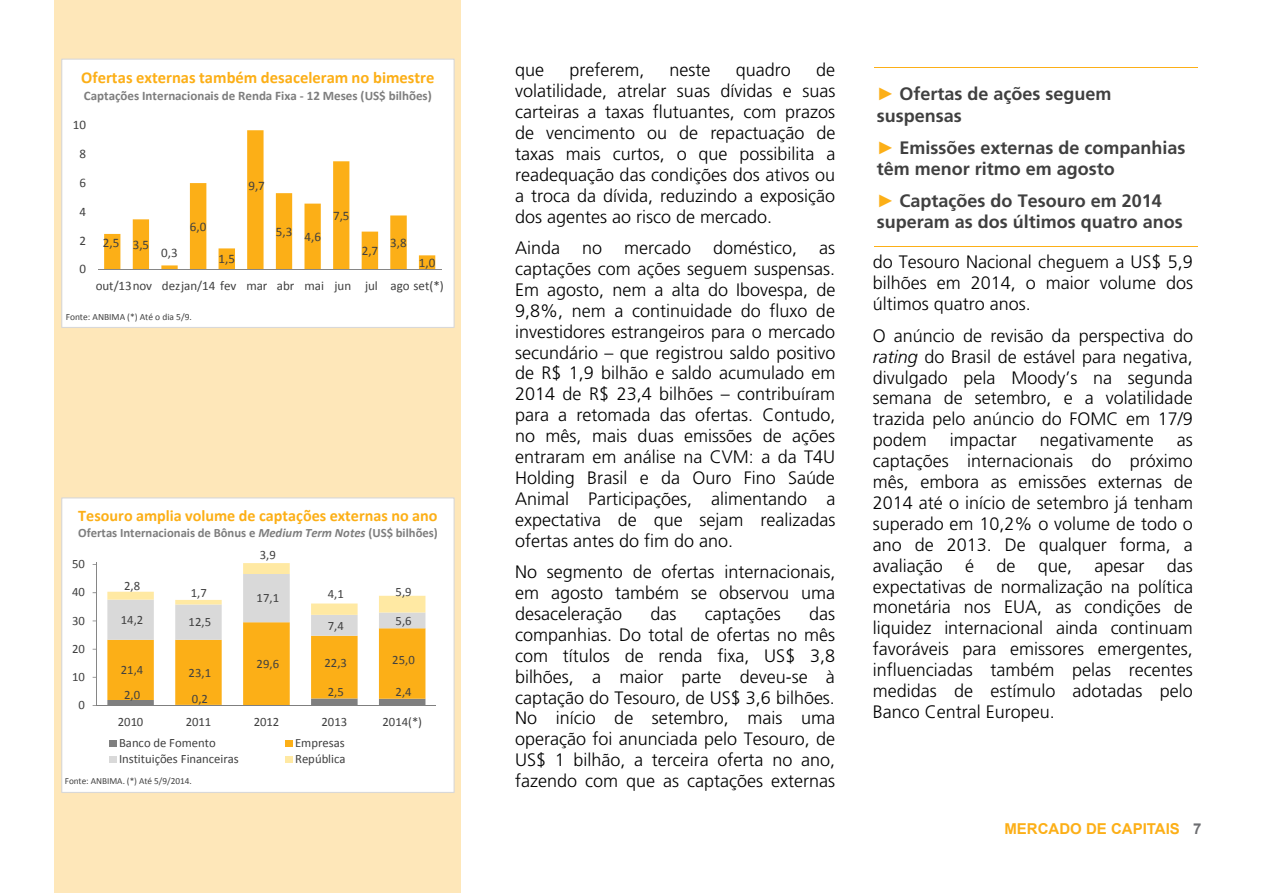
<style>
.page{position:relative;width:1263px;height:893px;background:#fff}
.page>*{position:absolute;margin:0;border:0;box-sizing:border-box;transform-origin:0 0}
.t1{font:300 18px/20.9px "Frutiger";color:#000;text-align:justify}
.t2{font:700 18px/21.3px "Frutiger";color:#404040}
.t3{font:700 16.5px "Calibri";color:#fcaf17}
.t4{font:700 16.2px "Calibri";color:#fcaf17}
.t5{font:700 15px "Arial";color:#fcaf17}
.t6{font:13.05px "Calibri";color:#404040}
.t7{font:700 13.05px "Calibri";letter-spacing:-.005em;color:#7e7e7e}
.t8{font:12.75px "Calibri";color:#404040}
.t9{font:700 12.75px "Calibri";color:#7e7e7e}
.t10{font:9.45px "Calibri";color:#404040}
.t11{font:9.3px "Calibri";color:#404040}
.s1{font-style:italic}
.s2{font-family:"Arial";color:#fcaf17}
.s3{color:#6d6e71}
</style>
<div class="page">
<div style="left:54px;top:0;width:406px;height:893px;background:#fee7b9"></div>
<hr style="left:874px;top:68px;width:324px;height:1px;background:#fcaf17">
<hr style="left:874px;top:246px;width:324px;height:1px;background:#fcaf17">
<div style="left:62px;top:60px;width:392px;height:267px;background:#fff"></div>
<svg style="left:104px;top:130px;width:331px;height:139px"></svg>
<hr style="left:98px;top:269px;width:343px;height:1px;background:#868686">
<div style="left:61px;top:59px;width:394px;height:269px;border:1px solid #d8d8d8"></div>
<div style="left:62px;top:498px;width:392px;height:294px;background:#fff"></div>
<svg style="left:107px;top:563px;width:318px;height:142px"></svg>
<hr style="left:96px;top:562px;width:1px;height:144px;background:#868686">
<hr style="left:97px;top:705px;width:339px;height:1px;background:#7f7f7f">
<div style="left:109px;top:740px;width:7px;height:7px;background:#7f7f7f"></div>
<div style="left:285px;top:740px;width:7px;height:7px;background:#fcaf17"></div>
<div style="left:109px;top:756px;width:7px;height:7px;background:#d9d9d9"></div>
<div style="left:285px;top:756px;width:7px;height:7px;background:#ffe9a3"></div>
<div style="left:61px;top:497px;width:394px;height:296px;border:1px solid #d8d8d8"></div>
<p class="t3" style="left:81px;top:67px;width:355px">Ofertas externas também desaceleram no bimestre</p>
<p class="t7" style="left:84px;top:87px;width:349px">Captações Internacionais de Renda Fixa ‐ 12 Meses (US$ bilhões)</p>
<p class="t6" style="left:73px;top:117px;width:15px">10</p>
<p class="t6" style="left:79px;top:146px;width:8px">8</p>
<p class="t6" style="left:79px;top:174px;width:8px">6</p>
<p class="t6" style="left:79px;top:203px;width:8px">4</p>
<p class="t6" style="left:79px;top:232px;width:8px">2</p>
<p class="t6" style="left:79px;top:261px;width:8px">0</p>
<p class="t6" style="left:103px;top:235px;width:48px">2,5 3,5</p>
<p class="t6" style="left:161px;top:244px;width:18px">0,3</p>
<p class="t6" style="left:190px;top:218px;width:18px">6,0</p>
<p class="t6" style="left:219px;top:251px;width:18px">1,5</p>
<p class="t6" style="left:248px;top:178px;width:18px">9,7</p>
<p class="t6" style="left:276px;top:226px;width:47px">5,3 4,6</p>
<p class="t6" style="left:333px;top:207px;width:18px">7,5</p>
<p class="t6" style="left:362px;top:242px;width:18px">2,7</p>
<p class="t6" style="left:390px;top:234px;width:18px">3,8</p>
<p class="t6" style="left:419px;top:254px;width:18px">1,0</p>
<p class="t6" style="left:96px;top:278px;width:349px">out/13nov dezjan/14 fev mar abr mai jun jul ago set(*)</p>
<p class="t10" style="left:66px;top:311px;width:128px">Fonte: ANBIMA (*) Até o dia 5/9.</p>
<p class="t4" style="left:78px;top:505px;width:361px">Tesouro amplia volume de captações externas no ano</p>
<p class="t9" style="left:78px;top:525px;width:361px">Ofertas Internacionais de Bônus e <span class="s1">Medium Term Notes</span> (US$ bilhões)</p>
<p class="t8" style="left:72px;top:556px;width:14px">50</p>
<p class="t8" style="left:72px;top:584px;width:14px">40</p>
<p class="t8" style="left:72px;top:612px;width:14px">30</p>
<p class="t8" style="left:72px;top:640px;width:14px">20</p>
<p class="t8" style="left:72px;top:669px;width:14px">10</p>
<p class="t8" style="left:79px;top:697px;width:8px">0</p>
<p class="t8" style="left:124px;top:577px;width:18px">2,8</p>
<p class="t8" style="left:191px;top:585px;width:18px">1,7</p>
<p class="t8" style="left:121px;top:612px;width:24px">14,2</p>
<p class="t8" style="left:189px;top:614px;width:24px">12,5</p>
<p class="t8" style="left:121px;top:662px;width:24px">21,4</p>
<p class="t8" style="left:189px;top:664px;width:24px">23,1</p>
<p class="t8" style="left:124px;top:687px;width:18px">2,0</p>
<p class="t8" style="left:192px;top:690px;width:18px">0,2</p>
<p class="t8" style="left:260px;top:547px;width:18px">3,9</p>
<p class="t8" style="left:257px;top:590px;width:24px">17,1</p>
<p class="t8" style="left:328px;top:586px;width:18px">4,1</p>
<p class="t8" style="left:396px;top:583px;width:18px">5,9</p>
<p class="t8" style="left:328px;top:617px;width:18px">7,4</p>
<p class="t8" style="left:396px;top:612px;width:18px">5,6</p>
<p class="t8" style="left:257px;top:656px;width:24px">29,6</p>
<p class="t8" style="left:324px;top:654px;width:24px">22,3</p>
<p class="t8" style="left:392px;top:652px;width:24px">25,0</p>
<p class="t8" style="left:328px;top:684px;width:18px">2,5</p>
<p class="t8" style="left:396px;top:684px;width:18px">2,4</p>
<p class="t8" style="left:118px;top:713px;width:27px">2010</p>
<p class="t8" style="left:186px;top:713px;width:27px">2011</p>
<p class="t8" style="left:254px;top:713px;width:27px">2012</p>
<p class="t8" style="left:322px;top:713px;width:27px">2013</p>
<p class="t8" style="left:383px;top:713px;width:41px">2014(*)</p>
<p class="t8" style="left:119px;top:735px;width:98px">Banco de Fomento</p>
<p class="t8" style="left:295px;top:735px;width:51px">Empresas</p>
<p class="t8" style="left:119px;top:751px;width:121px">Instituições Financeiras</p>
<p class="t8" style="left:295px;top:751px;width:52px">República</p>
<p class="t11" style="left:65px;top:775px;width:129px">Fonte: ANBIMA. (*) Até 5/9/2014.</p>
<p class="t1" style="left:515px;top:60px;width:31px">que</p>
<p class="t1" style="left:569px;top:60px;width:76px">preferem,</p>
<p class="t1" style="left:670px;top:60px;width:43px">neste</p>
<p class="t1" style="left:736px;top:60px;width:57px">quadro</p>
<p class="t1" style="left:515px;top:60px;width:322px;text-indent:301px">de volatilidade, atrelar suas dívidas e suas carteiras a taxas flutuantes, com prazos de vencimento ou de repactuação de taxas mais curtos, o que possibilita a readequação das condições dos ativos ou a troca da dívida, reduzindo a exposição dos agentes ao risco de mercado.</p>
<p class="t1" style="left:515px;top:238px;width:322px">Ainda no mercado doméstico, as captações com ações seguem suspensas.<br>Em agosto, nem a alta do Ibovespa, de 9,8%, nem a continuidade do fluxo de investidores estrangeiros para o mercado secundário – que registrou saldo positivo de R$ 1,9 bilhão e saldo acumulado em 2014 de R$ 23,4 bilhões – contribuíram para a retomada das ofertas. Contudo, no mês, mais duas emissões de ações entraram em análise na CVM: a da T4U Holding Brasil e da Ouro Fino Saúde Animal Participações, alimentando a expectativa de que sejam realizadas ofertas antes do fim do ano.</p>
<p class="t1" style="left:515px;top:562px;width:322px">No segmento de ofertas internacionais, em agosto também se observou uma desaceleração</p>
<p class="t1" style="left:515px;top:603px;width:322px;text-indent:294px">das companhias. Do total de ofertas no mês com títulos de renda fixa, US$ 3,8 bilhões, a maior parte deveu-se à captação do Tesouro, de US$ 3,6 bilhões.<br>No início de setembro, mais uma operação foi anunciada pelo Tesouro, de US$ 1 bilhão, a terceira oferta no ano, fazendo com que as captações externas</p>
<p class="t1" style="left:650px;top:603px;width:28px">das</p>
<p class="t1" style="left:705px;top:603px;width:77px">captações</p>
<p class="t2" style="left:877px;top:84px;width:236px"><span class="s2">►</span> Ofertas de ações seguem suspensas</p>
<p class="t2" style="left:877px;top:137px;width:310px"><span class="s2">►</span> Emissões externas de companhias têm menor ritmo em agosto</p>
<p class="t2" style="left:877px;top:190px;width:308px"><span class="s2">►</span> Captações do Tesouro em 2014 superam as dos últimos quatro anos</p>
<p class="t1" style="left:873px;top:252px;width:322px">do Tesouro Nacional cheguem a US$ 5,9 bilhões em 2014, o maior volume dos últimos quatro anos.</p>
<p class="t1" style="left:873px;top:325px;width:322px">O anúncio de revisão da perspectiva do <span class="s1">rating</span> do Brasil de estável para negativa, divulgado pela Moody’s na segunda semana de setembro, e a volatilidade trazida pelo anúncio do FOMC em 17/9 podem</p>
<p class="t1" style="left:950px;top:430px;width:68px">impactar</p>
<p class="t1" style="left:1040px;top:430px;width:115px">negativamente</p>
<p class="t1" style="left:873px;top:430px;width:322px;text-indent:304px">as captações internacionais do próximo mês, embora as emissões externas de 2014 até o início de setembro já tenham superado em 10,2% o volume de todo o ano de 2013. De qualquer forma, a avaliação é de que, apesar das expectativas de normalização na política monetária nos EUA, as condições de liquidez internacional ainda continuam favoráveis para emissores emergentes, influenciadas também pelas recentes medidas de estímulo adotadas pelo Banco Central Europeu.</p>
<p class="t5" style="left:1004px;top:819px;width:199px">MERCADO DE CAPITAIS <span class="s3">7</span></p>
</div>
